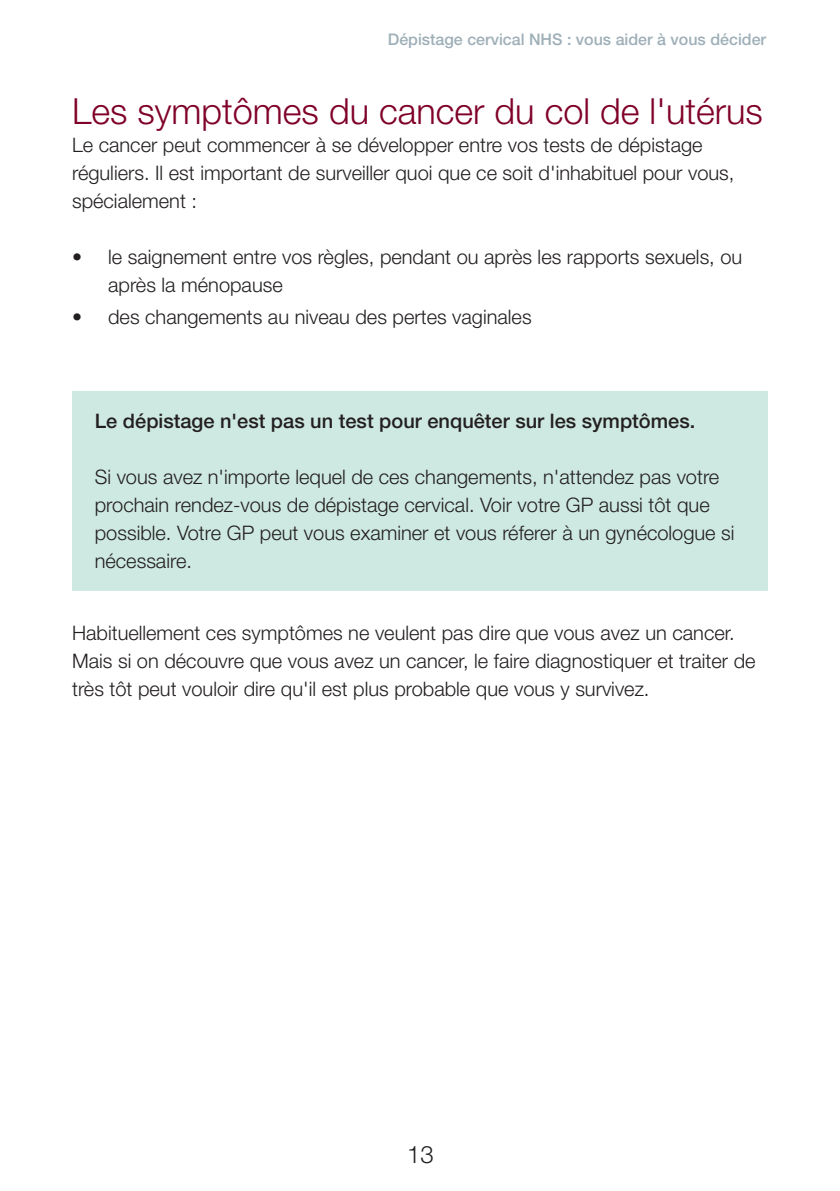
<style>
.page{position:relative;width:840px;height:1191px;background:#fff}
.page>*{position:absolute;margin:0;border:0;box-sizing:border-box;transform-origin:0 0}
.t1{font:300 36px "Helvetica Neue LT Std";color:#7f0128}
.t2{font:300 24px "Helvetica Neue LT Std";color:#231f20}
.t3{font:300 20px/28px "Helvetica Neue LT Std";color:#231f20}
.t4{font:500 20px "Helvetica Neue LT Std";color:#231f20}
.t5{font:500 16px "Helvetica Neue LT Std";color:#9eafb8}
</style>
<div class="page">
<div style="left:72px;top:391px;width:695px;height:200px;background:#cee9e1"></div>
<p class="t5" style="left:387px;top:30px;width:379px">Dépistage cervical NHS : vous aider à vous décider</p>
<h1 class="t1" style="left:72px;top:89px;width:692px">Les symptômes du cancer du col de l'utérus</h1>
<p class="t3" style="left:72px;top:130px;width:663px">Le cancer peut commencer à se développer entre vos tests de dépistage réguliers. Il est important de surveiller quoi que ce soit d'inhabituel pour vous, spécialement :</p>
<p class="t3" style="left:108px;top:242px;width:635px;text-indent:-36px">• le saignement entre vos règles, pendant ou après les rapports sexuels, ou après la ménopause</p>
<p class="t3" style="left:72px;top:302px;width:461px">• des changements au niveau des pertes vaginales</p>
<p class="t4" style="left:95px;top:409px;width:601px">Le dépistage n'est pas un test pour enquêter sur les symptômes.</p>
<p class="t3" style="left:95px;top:463px;width:641px">Si vous avez n'importe lequel de ces changements, n'attendez pas votre prochain rendez-vous de dépistage cervical. Voir votre GP aussi tôt que possible. Votre GP peut vous examiner et vous réferer à un gynécologue si nécessaire.</p>
<p class="t3" style="left:72px;top:618px;width:684px">Habituellement ces symptômes ne veulent pas dire que vous avez un cancer.<br>Mais si on découvre que vous avez un cancer, le faire diagnostiquer et traiter de très tôt peut vouloir dire qu'il est plus probable que vous y survivez.</p>
<p class="t2" style="left:407px;top:1139px;width:28px">13</p>
</div>
